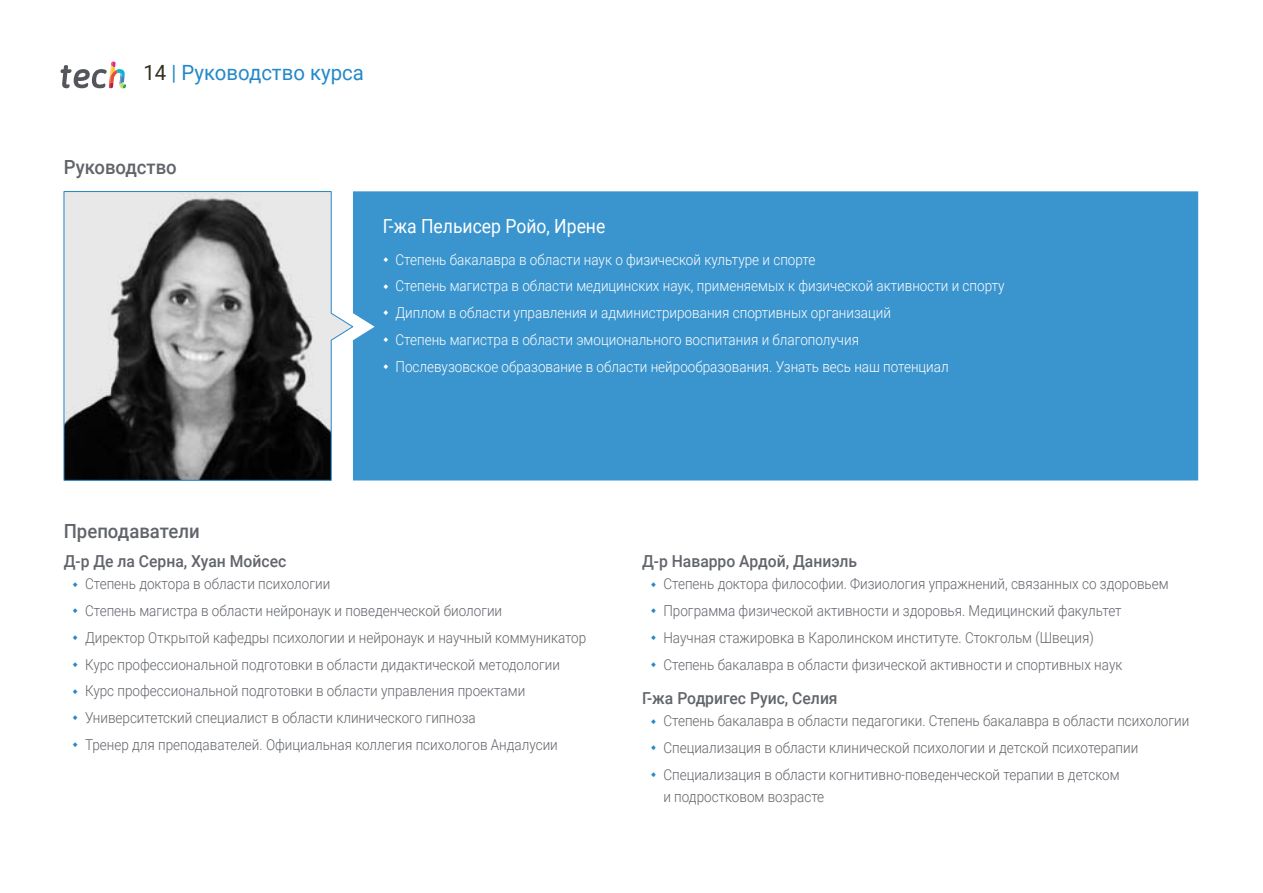
<style>
.page{position:relative;width:1263px;height:893px;background:#fff}
.page>*{position:absolute;margin:0;border:0;box-sizing:border-box;transform-origin:0 0}
.t1{font:21px "Roboto";color:#2488c9}
.t2{font:500 19.5px "Roboto";color:#61646a;scale:.95 1}
.t3{font:19.5px "Roboto";color:#fff;scale:.9 1}
.t4{font:500 16.5px "Roboto";color:#61646a;scale:.95 1}
.t5{font:300 15px/26.7px "Roboto";color:#61646a;scale:.9 1}
.t6{font:300 15px/26.7px "Roboto";color:#fff;scale:.9 1}
.s1{color:#312e20}
</style>
<div class="page">
<svg style="left:61px;top:62px;width:65px;height:27px"></svg>
<div style="left:353px;top:191px;width:845px;height:289px;background:#3a94ce"></div>
<svg style="left:64px;top:191px;width:289px;height:290px;background:#838585"></svg>
<svg style="left:384px;top:257px;width:4px;height:5px"></svg>
<svg style="left:384px;top:284px;width:4px;height:5px"></svg>
<svg style="left:384px;top:310px;width:4px;height:5px"></svg>
<svg style="left:384px;top:337px;width:4px;height:5px"></svg>
<svg style="left:384px;top:364px;width:4px;height:5px"></svg>
<h1 class="t1" style="left:144px;top:57px;width:222px"><span class="s1">14</span> | Руководство курса</h1>
<h2 class="t2" style="left:64px;top:154px;width:120px">Руководство</h2>
<h2 class="t2" style="left:64px;top:517px;width:144px">Преподаватели</h2>
<h2 class="t3" style="left:383px;top:212px;width:249px">Г-жа Пельисер Ройо, Ирене</h2>
<p class="t6" style="left:395px;top:245px;width:678px">Степень бакалавра в области наук о физической культуре и спорте<br>Степень магистра в области медицинских наук, применяемых к физической активности и спорту Диплом в области управления и администрирования спортивных организаций<br>Степень магистра в области эмоционального воспитания и благополучия<br>Послевузовское образование в области нейрообразования. Узнать весь наш потенциал</p>
<p class="t4" style="left:64px;top:550px;width:236px">Д-р Де ла Серна, Хуан Мойсес</p>
<p class="t5" style="left:85px;top:570px;width:558px">Степень доктора в области психологии<br>Степень магистра в области нейронаук и поведенческой биологии<br>Директор Открытой кафедры психологии и нейронаук и научный коммуникатор Курс профессиональной подготовки в области дидактической методологии Курс профессиональной подготовки в области управления проектами Университетский специалист в области клинического гипноза<br>Тренер для преподавателей. Официальная коллегия психологов Андалусии</p>
<p class="t4" style="left:642px;top:550px;width:228px">Д-р Наварро Ардой, Даниэль</p>
<p class="t5" style="left:663px;top:570px;width:563px">Степень доктора философии. Физиология упражнений, связанных со здоровьем Программа физической активности и здоровья. Медицинский факультет Научная стажировка в Каролинском институте. Стокгольм (Швеция)<br>Степень бакалавра в области физической активности и спортивных наук</p>
<p class="t4" style="left:642px;top:686px;width:207px">Г-жа Родригес Руис, Селия</p>
<p class="t5" style="left:663px;top:707px;width:586px">Степень бакалавра в области педагогики. Степень бакалавра в области психологии<br>Специализация в области клинической психологии и детской психотерапии<br>Специализация в области когнитивно-поведенческой терапии в детском</p>
<p class="t5" style="left:663px;top:783px;width:180px">и подростковом возрасте</p>
</div>
